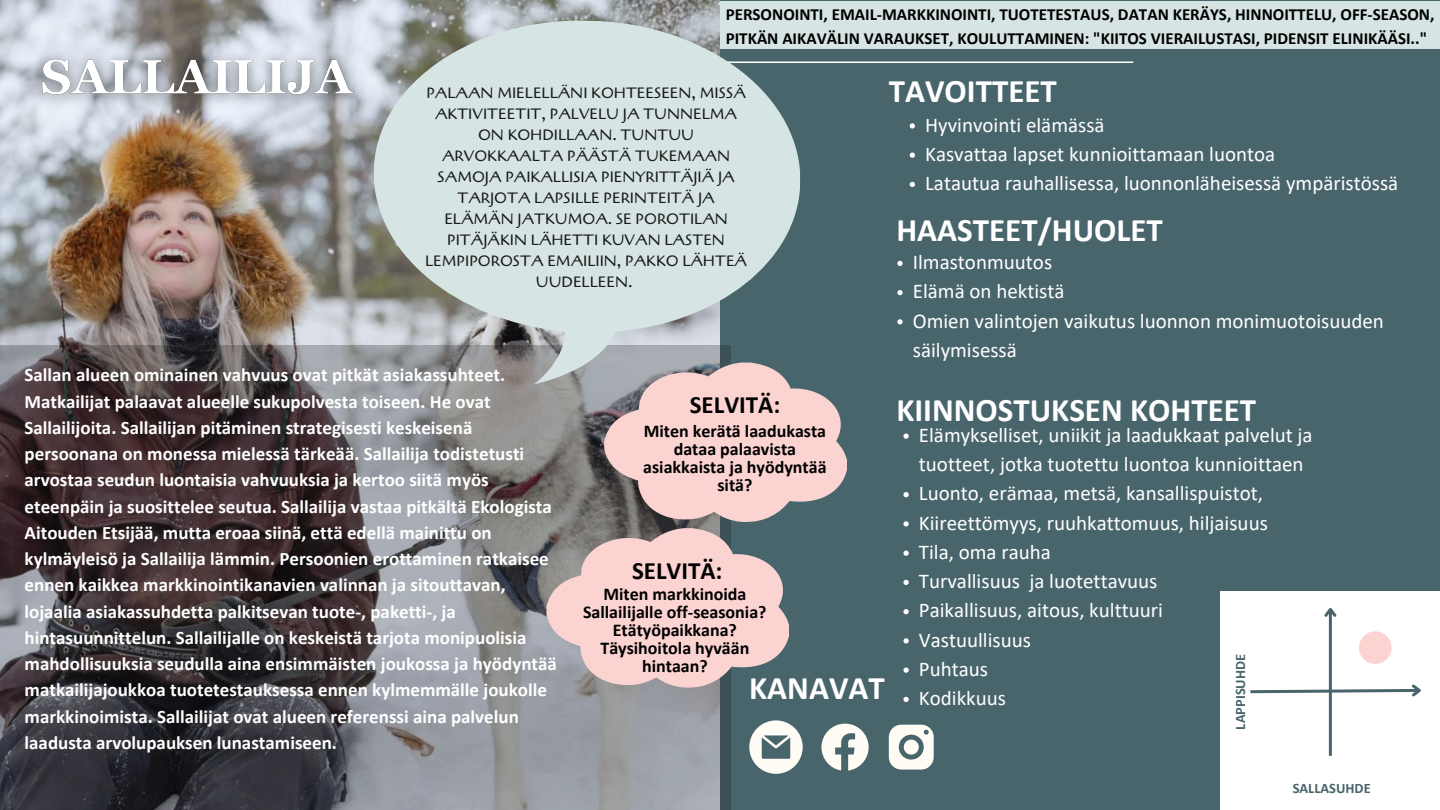
<style>
.page{position:relative;width:1440px;height:810px;background:#fff}
.page>*{position:absolute;margin:0;border:0;box-sizing:border-box;transform-origin:0 0}
.t1{font:700 33px "Calibri";color:#fff}
.t2{font:700 25px "Calibri";color:#000}
.t3{font:21px/29.2px "Calibri";color:#fff}
.t4{font:700 19px/26.2px "Calibri";color:#fff}
.t5{font:700 18px/18px "Calibri";color:#000;text-align:center}
.t6{font:700 17px/23.2px "Calibri";color:#000}
.t7{font:15px/21px "Cagliostro";color:#191919;text-align:center}
.t8{font:700 14.4px "Calibri";color:#49656c}
</style>
<div class="page">
<div style="left:524px;top:0;width:916px;height:810px;background:#49656c"></div>
<div style="left:1221px;top:591px;width:219px;height:219px;background:#fff"></div>
<img style="left:0;top:0;width:720px;height:345px">
<svg style="left:1250px;top:682px;width:171px;height:17px"></svg>
<hr style="left:1329px;top:609px;width:3px;height:147px;background:#49656c">
<svg style="left:1324px;top:608px;width:13px;height:12px"></svg>
<div style="left:1359px;top:631px;width:33px;height:33px;background:#fbd4d1;border-radius:50%"></div>
<hr style="left:622px;top:62px;width:511px;height:1px;background:#fff">
<svg style="left:0;top:345px;width:731px;height:465px;background:#5e5a5e"></svg>
<svg style="left:367px;top:13px;width:439px;height:380px;background:#bcc9c8"></svg>
<svg style="left:821px;top:724px;width:48px;height:47px"></svg>
<svg style="left:889px;top:725px;width:45px;height:45px"></svg>
<svg style="left:749px;top:720px;width:54px;height:54px"></svg>
<img style="left:22px;top:40px;width:353px;height:78px">
<svg style="left:897px;top:261px;width:6px;height:5px"></svg>
<svg style="left:897px;top:290px;width:6px;height:5px"></svg>
<svg style="left:897px;top:319px;width:6px;height:6px"></svg>
<div style="left:720px;top:2px;width:720px;height:47px;background:#d6e5e3"></div>
<svg style="left:604px;top:363px;width:243px;height:159px;background:#d3b9b8"></svg>
<svg style="left:546px;top:528px;width:243px;height:160px;background:#d7bdbb"></svg>
<svg style="left:903px;top:434px;width:6px;height:5px"></svg>
<svg style="left:903px;top:492px;width:6px;height:5px"></svg>
<svg style="left:903px;top:521px;width:6px;height:6px"></svg>
<svg style="left:903px;top:551px;width:6px;height:5px"></svg>
<svg style="left:903px;top:580px;width:6px;height:5px"></svg>
<svg style="left:903px;top:609px;width:6px;height:5px"></svg>
<svg style="left:903px;top:638px;width:6px;height:6px"></svg>
<svg style="left:903px;top:668px;width:6px;height:5px"></svg>
<svg style="left:903px;top:697px;width:6px;height:5px"></svg>
<svg style="left:910px;top:123px;width:5px;height:6px"></svg>
<svg style="left:910px;top:153px;width:5px;height:5px"></svg>
<svg style="left:910px;top:182px;width:5px;height:5px"></svg>
<p class="t6" style="left:726px;top:5px;width:710px">PERSONOINTI, EMAIL-MARKKINOINTI, TUOTETESTAUS, DATAN KERÄYS, HINNOITTELU, OFF-SEASON,<br>PITKÄN AIKAVÄLIN VARAUKSET, KOULUTTAMINEN: "KIITOS VIERAILUSTASI, PIDENSIT ELINIKÄÄSI.."</p>
<p class="t7" style="left:425px;top:82px;width:323px">PALAAN MIELELLÄNI KOHTEESEEN, MISSÄ<br>AKTIVITEETIT, PALVELU JA TUNNELMA<br>ON KOHDILLAAN. TUNTUU<br>ARVOKKAALTA PÄÄSTÄ TUKEMAAN<br>SAMOJA PAIKALLISIA PIENYRITTÄJIÄ JA<br>TARJOTA LAPSILLE PERINTEITÄ JA<br>ELÄMÄN JATKUMOA. SE POROTILAN<br>PITÄJÄKIN LÄHETTI KUVAN LASTEN<br>LEMPIPOROSTA EMAILIIN, PAKKO LÄHTEÄ<br>UUDELLEEN.</p>
<p class="t1" style="left:889px;top:78px;width:170px">TAVOITTEET</p>
<p class="t3" style="left:925px;top:112px;width:181px">Hyvinvointi elämässä</p>
<p class="t3" style="left:925px;top:141px;width:352px">Kasvattaa lapset kunnioittamaan luontoa</p>
<p class="t3" style="left:925px;top:170px;width:475px">Latautua rauhallisessa, luonnonläheisessä ympäristössä</p>
<p class="t1" style="left:896px;top:216px;width:268px">HAASTEET/HUOLET</p>
<p class="t3" style="left:913px;top:249px;width:141px">Ilmastonmuutos</p>
<p class="t3" style="left:913px;top:278px;width:153px">Elämä on hektistä</p>
<p class="t3" style="left:913px;top:308px;width:473px">Omien valintojen vaikutus luonnon monimuotoisuuden säilymisessä</p>
<p class="t4" style="left:25px;top:363px;width:534px">Sallan alueen ominainen vahvuus ovat pitkät asiakassuhteet.<br>Matkailijat palaavat alueelle sukupolvesta toiseen. He ovat Sallailijoita. Sallailijan pitäminen strategisesti keskeisenä persoonana on monessa mielessä tärkeää. Sallailija todistetusti arvostaa seudun luontaisia vahvuuksia ja kertoo siitä myös eteenpäin ja suosittelee seutua. Sallailija vastaa pitkältä Ekologista Aitouden Etsijää, mutta eroaa siinä, että edellä mainittu on kylmäyleisö ja Sallailija lämmin. Persoonien erottaminen ratkaisee ennen kaikkea markkinointikanavien valinnan ja sitouttavan, lojaalia asiakassuhdetta palkitsevan tuote-, paketti-, ja hintasuunnittelun. Sallailijalle on keskeistä tarjota monipuolisia mahdollisuuksia seudulla aina ensimmäisten joukossa ja hyödyntää matkailijajoukkoa tuotetestauksessa ennen kylmemmälle joukolle markkinoimista. Sallailijat ovat alueen referenssi aina palvelun laadusta arvolupauksen lunastamiseen.</p>
<p class="t2" style="left:690px;top:394px;width:92px">SELVITÄ:</p>
<p class="t5" style="left:643px;top:424px;width:185px">Miten kerätä laadukasta dataa palaavista asiakkaista ja hyödyntää sitä?</p>
<p class="t2" style="left:632px;top:560px;width:92px">SELVITÄ:</p>
<p class="t5" style="left:583px;top:586px;width:185px">Miten markkinoida<br>Sallailijalle off-seasonia?<br>Etätyöpaikkana?<br>Täysihoitola hyvään hintaan?</p>
<p class="t1" style="left:749px;top:674px;width:137px">KANAVAT</p>
<p class="t1" style="left:896px;top:396px;width:361px">KIINNOSTUKSEN KOHTEET</p>
<p class="t3" style="left:919px;top:422px;width:395px">Elämykselliset, uniikit ja laadukkaat palvelut ja tuotteet, jotka tuotettu luontoa kunnioittaen</p>
<p class="t3" style="left:919px;top:480px;width:346px">Luonto, erämaa, metsä, kansallispuistot,</p>
<p class="t3" style="left:919px;top:510px;width:350px">Kiireettömyys, ruuhkattomuus, hiljaisuus</p>
<p class="t3" style="left:919px;top:539px;width:134px">Tila, oma rauha</p>
<p class="t3" style="left:919px;top:568px;width:240px">Turvallisuus ja luotettavuus</p>
<p class="t3" style="left:919px;top:597px;width:246px">Paikallisuus, aitous, kulttuuri</p>
<p class="t3" style="left:919px;top:627px;width:114px">Vastuullisuus</p>
<p class="t3" style="left:919px;top:656px;width:71px">Puhtaus</p>
<p class="t3" style="left:919px;top:685px;width:89px">Kodikkuus</p>
<p class="t8" style="left:1234px;top:730px;width:77px;rotate:-90deg">LAPPISUHDE</p>
<p class="t8" style="left:1293px;top:782px;width:79px">SALLASUHDE</p>
</div>
